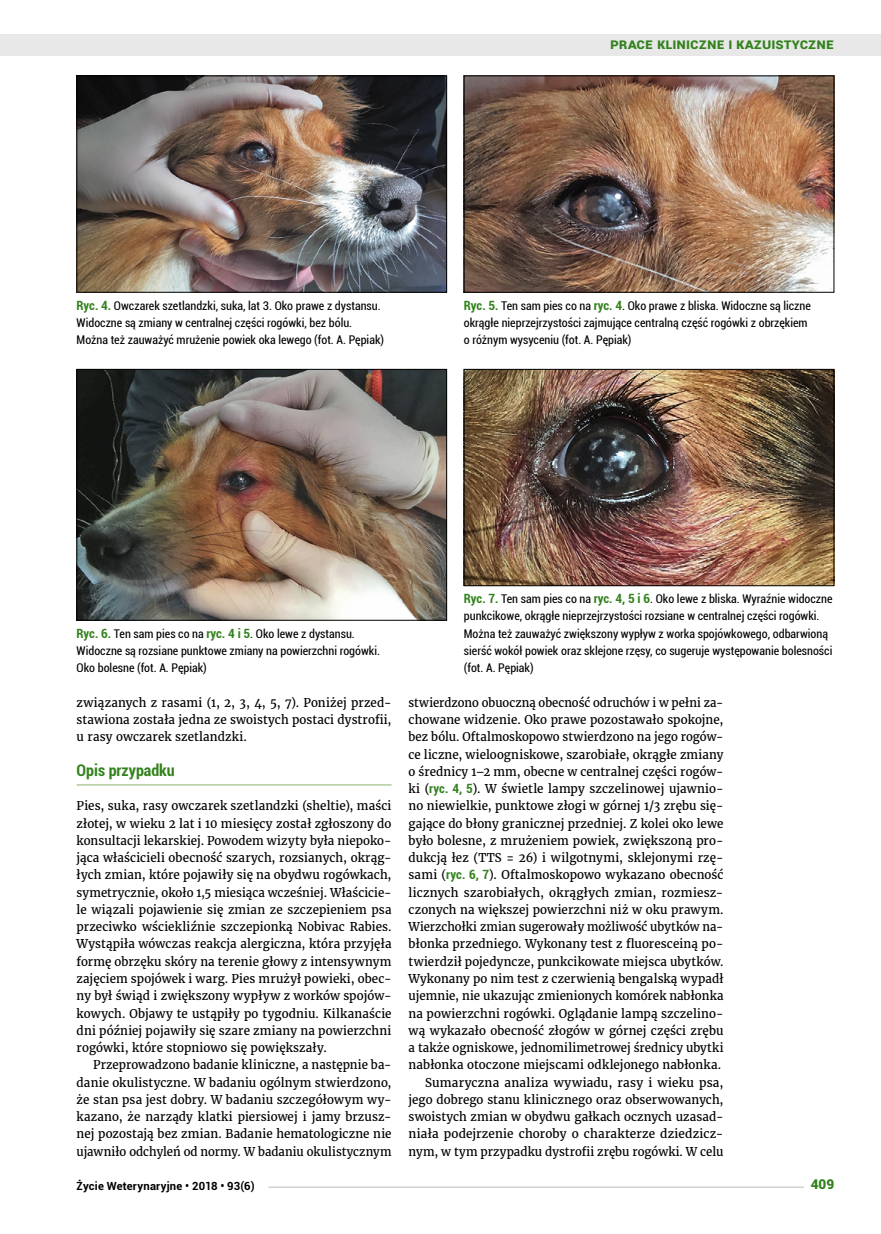
<style>
.page{position:relative;width:881px;height:1234px;background:#fff}
.page>*{position:absolute;margin:0;border:0;box-sizing:border-box;transform-origin:0 0}
.t1{font:700 condensed 16.05px "Roboto";color:#32821c}
.t2{font:700 15px "Roboto";color:#32821c}
.t3{font:900 13.5px "Roboto";color:#32821c}
.t4{font:12px/17.2px "Merriweather";letter-spacing:.01em;color:#000;text-align:right;scale:.95 1}
.t5{font:12px/17.2px "Merriweather";letter-spacing:.01em;color:#000;text-align:justify}
.t6{font:condensed 12px/17.2px "Roboto";color:#000}
.t7{font:12px/17.2px "Merriweather";letter-spacing:.01em;color:#000;text-align:justify;scale:.96 1}
.t8{font:700 11.25px "Roboto";letter-spacing:.02em;color:#000}
.s1{font-weight:700;font-size:12.75px;color:#32821c}
.s2{font-family:"Roboto";font-weight:700;font-stretch:condensed;font-size:12.75px;color:#32821c}
</style>
<div class="page">
<hr style="left:77px;top:784px;width:314px;height:1px;background:#96ba7b">
<img style="left:79px;top:78px;width:365px;height:212px">
<div style="left:77px;top:76px;width:369px;height:216px;border:1px solid #000"></div>
<img style="left:79px;top:371px;width:365px;height:247px">
<div style="left:77px;top:369px;width:369px;height:251px;border:1px solid #000"></div>
<img style="left:465px;top:78px;width:366px;height:212px">
<img style="left:465px;top:371px;width:366px;height:213px">
<div style="left:463px;top:369px;width:370px;height:217px;border:1px solid #000"></div>
<div style="left:0;top:35px;width:880px;height:21px;background:#e8e8e8"></div>
<hr style="left:268px;top:1186px;width:565px;height:1px;background:#d2d1d1">
<div style="left:804px;top:1178px;width:29px;height:15px;background:#fff"></div>
<p class="t2" style="left:610px;top:33px;width:225px">Prace kliniczne i kazuistyczne</p>
<p class="t6" style="left:77px;top:296px;width:309px"><span class="s1">Ryc. 4.</span> Owczarek szetlandzki, suka, lat 3. Oko prawe z dystansu.<br>Widoczne są zmiany w centralnej części rogówki, bez bólu.<br>Można też zauważyć mrużenie powiek oka lewego (fot. A. Pępiak)</p>
<p class="t6" style="left:463px;top:296px;width:348px"><span class="s1">Ryc. 5.</span> Ten sam pies co na <span class="s1">ryc. 4</span>. Oko prawe z bliska. Widoczne są liczne okrągłe nieprzejrzystości zajmujące centralną część rogówki z obrzękiem o różnym wysyceniu (fot. A. Pępiak)</p>
<p class="t6" style="left:77px;top:624px;width:305px"><span class="s1">Ryc. 6.</span> Ten sam pies co na <span class="s1">ryc. 4 i 5</span>. Oko lewe z dystansu.<br>Widoczne są rozsiane punktowe zmiany na powierzchni rogówki.<br>Oko bolesne (fot. A. Pępiak)</p>
<p class="t5" style="left:77px;top:693px;width:316px">związanych z rasami (1, 2, 3, 4, 5, 7). Poniżej przed&shy;stawiona została jedna ze swoistych postaci dystrofii, u rasy owczarek szetlandzki.</p>
<h1 class="t1" style="left:77px;top:758px;width:100px">Opis przypadku</h1>
<p class="t5" style="left:77px;top:797px;width:316px">Pies, suka, rasy owczarek szetlandzki (sheltie), maści złotej, w wieku 2 lat i 10 miesięcy został zgłoszony do konsultacji lekarskiej. Powodem wizyty była niepoko&shy;jąca właścicieli obecność szarych, rozsianych, okrąg&shy;łych zmian, które pojawiły się na obydwu rogówkach, symetrycznie, około 1,5 miesiąca wcześniej. Właścicie&shy;le wiązali pojawienie się zmian ze szczepieniem psa przeciwko wściekliźnie szczepionką Nobivac Rabies.<br>Wystąpiła wówczas reakcja alergiczna, która przyjęła formę obrzęku skóry na terenie głowy z intensywnym zajęciem spojówek i warg. Pies mrużył powieki, obec&shy;ny był świąd i zwiększony wypływ z worków spojów&shy;kowych. Objawy te ustąpiły po tygodniu. Kilkanaście dni później pojawiły się szare zmiany na powierzchni rogówki, które stopniowo się powiększały.</p>
<p class="t7" style="left:77px;top:1056px;width:329px;text-indent:16px">Przeprowadzono badanie kliniczne, a następnie ba&shy;danie okulistyczne. W badaniu ogólnym stwierdzono, że stan psa jest dobry. W badaniu szczegółowym wy&shy;kazano, że narządy klatki piersiowej i jamy brzusz&shy;nej pozostają bez zmian. Badanie hematologiczne nie ujawniło odchyleń od normy. W badaniu okulistycznym</p>
<p class="t6" style="left:463px;top:589px;width:370px"><span class="s1">Ryc. 7.</span> Ten sam pies co na <span class="s1">ryc. 4, 5 i 6</span>. Oko lewe z bliska. Wyraźnie widoczne punkcikowe, okrągłe nieprzejrzystości rozsiane w centralnej części rogówki.<br>Można też zauważyć zwiększony wypływ z worka spojówkowego, odbarwioną sierść wokół powiek oraz sklejone rzęsy, co sugeruje występowanie bolesności (fot. A. Pępiak)</p>
<p class="t4" style="left:408px;top:693px;width:333px">stwierdzono obuoczną obecność odruchów i w pełni za&shy;chowane widzenie. Oko prawe pozostawało spokojne, bez bólu. Oftalmoskopowo stwierdzono na jego rogów&shy;ce liczne, wieloogniskowe, szarobiałe, okrągłe zmiany o średnicy 1–2 mm, obecne w centralnej części rogów&shy;ki (<span class="s2">ryc. 4, 5</span>). W świetle lampy szczelinowej ujawnio&shy;no niewielkie, punktowe złogi w górnej 1/3 zrębu się&shy;gające do błony granicznej przedniej. Z kolei oko lewe było bolesne, z mrużeniem powiek, zwiększoną pro&shy;dukcją łez (TTS = 26) i wilgotnymi, sklejonymi rzę&shy;sami (<span class="s2">ryc. 6, 7</span>). Oftalmoskopowo wykazano obecność licznych szarobiałych, okrągłych zmian, rozmiesz&shy;czonych na większej powierzchni niż w oku prawym.<br>Wierzchołki zmian sugerowały możliwość ubytków na&shy;błonka przedniego. Wykonany test z fluoresceiną po&shy;twierdził pojedyncze, punkcikowate miejsca ubytków.<br>Wykonany po nim test z czerwienią bengalską wypadł ujemnie, nie ukazując zmienionych komórek nabłonka na powierzchni rogówki. Oglądanie lampą szczelino&shy;wą wykazało obecność złogów w górnej części zrębu a także ogniskowe, jednomilimetrowej średnicy ubytki nabłonka otoczone miejscami odklejonego nabłonka.<br>Sumaryczna analiza wywiadu, rasy i wieku psa, jego dobrego stanu klinicznego oraz obserwowanych, swoistych zmian w obydwu gałkach ocznych uzasad&shy;niała podejrzenie choroby o charakterze dziedzicz&shy;nym, w tym przypadku dystrofii zrębu rogówki. W celu</p>
<p class="t8" style="left:77px;top:1177px;width:179px">Życie Weterynaryjne • 2018 • 93(6)</p>
<p class="t3" style="left:810px;top:1174px;width:25px">409</p>
</div>
